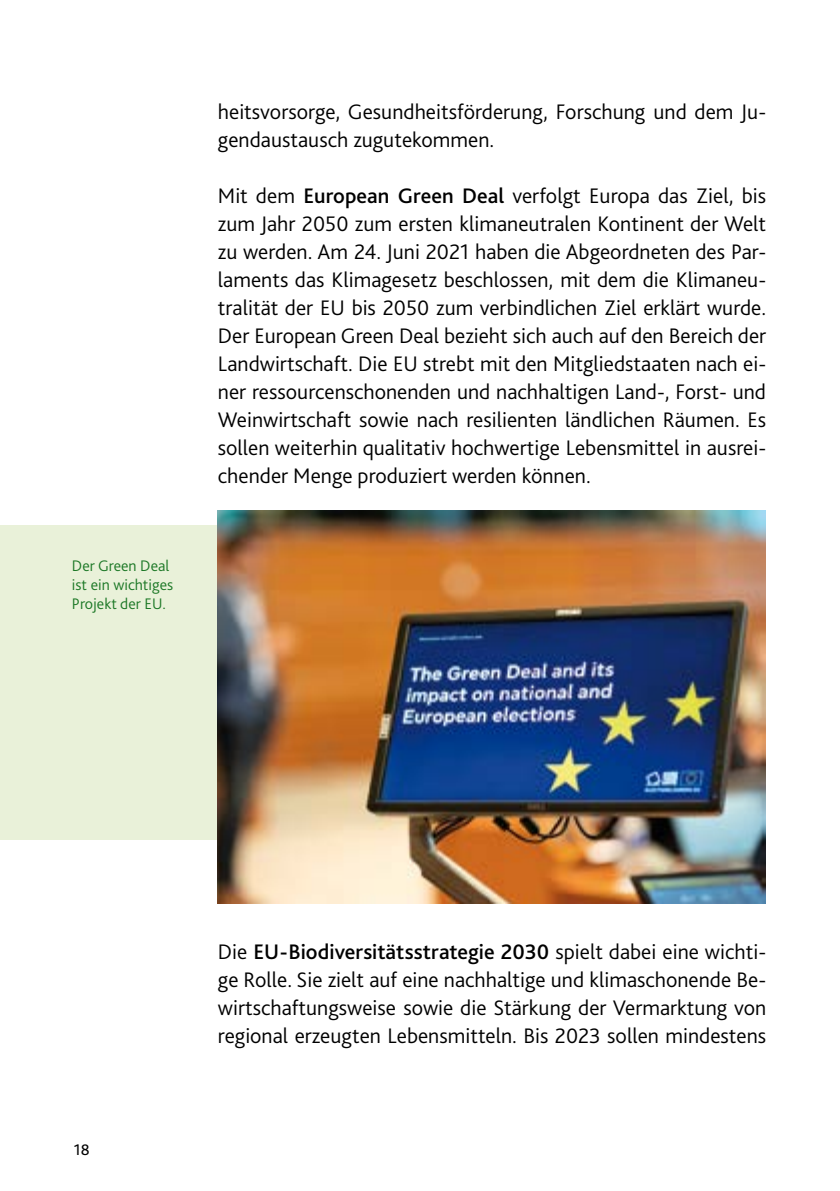
<style>
.page{position:relative;width:840px;height:1191px;background:#fff}
.page>*{position:absolute;margin:0;border:0;box-sizing:border-box;transform-origin:0 0}
.t1{font:300 22px/28px "Bliss 2";color:#000;text-align:justify}
.t2{font:300 16px/19.2px "Bliss 2";color:#1c7826}
.t3{font:16px "Bliss 2";color:#000}
.s1{font-weight:500}
</style>
<div class="page">
<div style="left:0;top:525px;width:245px;height:314px;background:#e9f1d9"></div>
<img style="left:218px;top:510px;width:547px;height:393px">
<p class="t2" style="left:72px;top:555px;width:103px">Der Green Deal ist ein wichtiges<br>Projekt der EU.</p>
<p class="t1" style="left:218px;top:97px;width:549px">heitsvorsorge, Gesundheitsförderung, Forschung und dem Ju&shy;gendaustausch zugutekommen.</p>
<p class="t1" style="left:218px;top:181px;width:549px">Mit dem <span class="s1">European Green Deal</span> verfolgt Europa das Ziel, bis zum Jahr 2050 zum ersten klimaneutralen Kontinent der Welt zu werden. Am 24. Juni 2021 haben die Abgeordneten des Par&shy;laments das Klimagesetz beschlossen, mit dem die Klimaneu&shy;tralität der EU bis 2050 zum verbindlichen Ziel erklärt wurde.<br>Der European Green Deal bezieht sich auch auf den Bereich der Landwirtschaft. Die EU strebt mit den Mitgliedstaaten nach ei&shy;ner ressourcenschonenden und nachhaltigen Land-, Forst- und Weinwirtschaft sowie nach resilienten ländlichen Räumen. Es sollen weiterhin qualitativ hochwertige Lebensmittel in ausrei&shy;chender Menge produziert werden können.</p>
<p class="t3" style="left:74px;top:1139px;width:17px">18</p>
<p class="t1" style="left:218px;top:937px;width:549px">Die <span class="s1">EU-Biodiversitätsstrategie 2030</span> spielt dabei eine wichti&shy;ge Rolle. Sie zielt auf eine nachhaltige und klimaschonende Be&shy;wirtschaftungsweise sowie die Stärkung der Vermarktung von regional erzeugten Lebensmitteln. Bis 2023 sollen mindestens</p>
</div>
